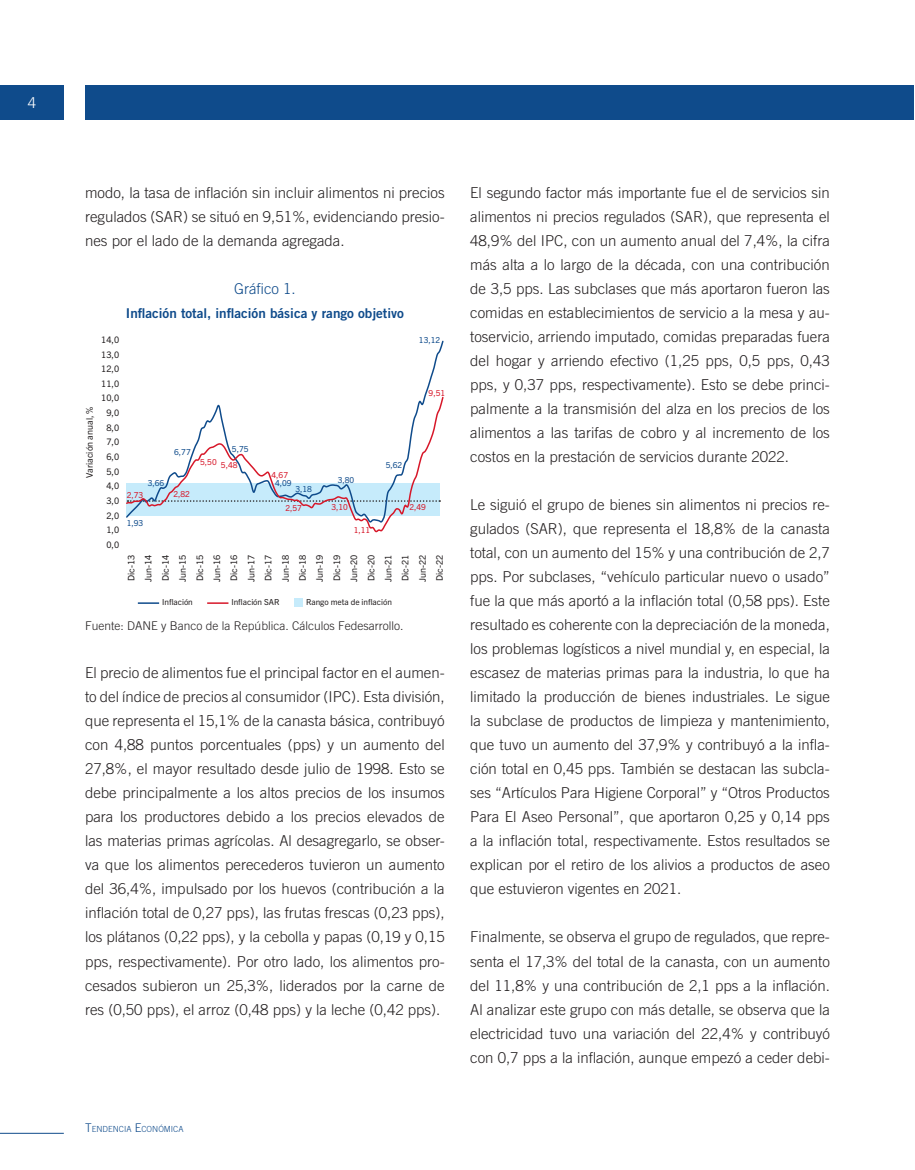
<style>
.page{position:relative;width:915px;height:1170px;background:#fff}
.page>*{position:absolute;margin:0;border:0;box-sizing:border-box;transform-origin:0 0}
._01Body{font:300 15px/24px "Trade Gothic LT Std";color:#231f20;text-align:justify}
._05TGr{font:300 15px "Trade Gothic LT Std";color:#0f4b8b}
.t1{font:300 15px "Trade Gothic LT Std";color:#fff}
._06TGr2{font:13.5px "Trade Gothic LT Std Bd 2";color:#0f4b8b}
._09Fuente{font:300 12px "Trade Gothic LT Std";color:#231f20}
.t2{font:9px/17.1px "Trade Gothic Next LT Pro";color:#231f20;text-align:justify}
.t3{font:300 8.4px "Trade Gothic LT Std";color:#0f4b8b}
.t4{font:8.25px "Trade Gothic Next LT Pro";color:#231f20}
.t5{font:8.25px "Trade Gothic Next LT Pro";color:#d71729}
.t6{font:8.25px "Trade Gothic Next LT Pro";color:#0f4b8b}
.s1{font-size:12px}
</style>
<div class="page">
<hr style="left:0;top:1132px;width:64px;height:1px;background:#0f4b8b">
<div style="left:85px;top:85px;width:828px;height:34px;background:#0f4b8b"></div>
<div style="left:0;top:85px;width:64px;height:34px;background:#0f4b8b"></div>
<div style="left:294px;top:597px;width:9px;height:9px;background:#c6ebfb"></div>
<hr style="left:138px;top:602px;width:21px;height:2px;background:#0f4b8b">
<hr style="left:207px;top:602px;width:21px;height:2px;background:#d71729">
<svg style="left:126px;top:395px;width:318px;height:138px"></svg>
<p class="t1" style="left:28px;top:93px;width:10px">4</p>
<p class="_01Body" style="left:85px;top:180px;width:361px">modo, la tasa de inflación sin incluir alimentos ni precios regulados (SAR) se situó en 9,51%, evidenciando presio&shy;nes por el lado de la demanda agregada.</p>
<p class="_05TGr" style="left:234px;top:280px;width:63px">Gráfico 1.</p>
<p class="_06TGr2" style="left:126px;top:305px;width:279px">Inflación total, inflación básica y rango objetivo</p>
<p class="t2" style="left:101px;top:332px;width:20px;line-height:14.7px;text-align:center">14,0<br>13,0<br>12,0<br>11,0<br>10,0<br>9,0<br>8,0</p>
<p class="t2" style="left:80px;top:477px;width:73px;rotate:-90deg">Variación anual, %</p>
<p class="t2" style="left:106px;top:434px;width:14px;line-height:14.7px">7,0<br>6,0<br>5,0<br>4,0<br>3,0<br>2,0<br>1,0<br>0,0</p>
<p class="t6" style="left:148px;top:477px;width:18px">3,66</p>
<p class="t5" style="left:127px;top:489px;width:18px">2,73</p>
<p class="t6" style="left:127px;top:517px;width:18px">1,93</p>
<p class="t6" style="left:174px;top:446px;width:18px">6,77</p>
<p class="t5" style="left:173px;top:488px;width:18px">2,82</p>
<p class="t6" style="left:232px;top:443px;width:18px">5,75</p>
<p class="t5" style="left:200px;top:455px;width:18px">5,50</p>
<p class="t5" style="left:221px;top:459px;width:18px">5,48</p>
<p class="t6" style="left:419px;top:334px;width:23px">13,12</p>
<p class="t5" style="left:428px;top:387px;width:18px">9,51</p>
<p class="t5" style="left:271px;top:469px;width:18px">4,67</p>
<p class="t5" style="left:285px;top:502px;width:18px">2,57</p>
<p class="t5" style="left:331px;top:501px;width:18px">3,10</p>
<p class="t6" style="left:337px;top:474px;width:18px">3,80</p>
<p class="t6" style="left:275px;top:477px;width:18px">4,09</p>
<p class="t6" style="left:295px;top:483px;width:18px">3,18</p>
<p class="t5" style="left:354px;top:524px;width:18px">1,11</p>
<p class="t6" style="left:385px;top:459px;width:18px">5,62</p>
<p class="t5" style="left:409px;top:501px;width:18px">2,49</p>
<p class="t2" style="left:122px;top:582px;width:29px;rotate:-90deg">Dic-13<br>Jun-14<br>Dic-14<br>Jun-15<br>Dic-15<br>Jun-16<br>Dic-16<br>Jun-17<br>Dic-17<br>Jun-18<br>Dic-18<br>Jun-19<br>Dic-19<br>Jun-20<br>Dic-20<br>Jun-21<br>Dic-21<br>Jun-22<br>Dic-22</p>
<p class="t4" style="left:162px;top:596px;width:32px">Inflación</p>
<p class="t4" style="left:231px;top:596px;width:49px">Inflación SAR</p>
<p class="t4" style="left:306px;top:596px;width:87px">Rango meta de inflación</p>
<p class="_09Fuente" style="left:85px;top:619px;width:320px">Fuente: DANE y Banco de la República. Cálculos Fedesarrollo.</p>
<p class="_01Body" style="left:85px;top:660px;width:361px">El precio de alimentos fue el principal factor en el aumen&shy;to del índice de precios al consumidor (IPC). Esta división, que representa el 15,1% de la canasta básica, contribuyó con 4,88 puntos porcentuales (pps) y un aumento del 27,8%, el mayor resultado desde julio de 1998. Esto se debe principalmente a los altos precios de los insumos para los productores debido a los precios elevados de las materias primas agrícolas. Al desagregarlo, se obser&shy;va que los alimentos perecederos tuvieron un aumento del 36,4%, impulsado por los huevos (contribución a la inflación total de 0,27 pps), las frutas frescas (0,23 pps), los plátanos (0,22 pps), y la cebolla y papas (0,19 y 0,15 pps, respectivamente). Por otro lado, los alimentos pro&shy;cesados subieron un 25,3%, liderados por la carne de res (0,50 pps), el arroz (0,48 pps) y la leche (0,42 pps).</p>
<p class="t3" style="left:85px;top:1123px;width:100px"><span class="s1">T</span>ENDENCIA <span class="s1">E</span>CONÓMICA</p>
<p class="_01Body" style="left:470px;top:180px;width:361px">El segundo factor más importante fue el de servicios sin alimentos ni precios regulados (SAR), que representa el 48,9% del IPC, con un aumento anual del 7,4%, la cifra más alta a lo largo de la década, con una contribución de 3,5 pps. Las subclases que más aportaron fueron las comidas en establecimientos de servicio a la mesa y au&shy;toservicio, arriendo imputado, comidas preparadas fuera del hogar y arriendo efectivo (1,25 pps, 0,5 pps, 0,43 pps, y 0,37 pps, respectivamente). Esto se debe princi&shy;palmente a la transmisión del alza en los precios de los alimentos a las tarifas de cobro y al incremento de los costos en la prestación de servicios durante 2022.</p>
<p class="_01Body" style="left:470px;top:492px;width:361px">Le siguió el grupo de bienes sin alimentos ni precios re&shy;gulados (SAR), que representa el 18,8% de la canasta total, con un aumento del 15% y una contribución de 2,7 pps. Por subclases, “vehículo particular nuevo o usado” fue la que más aportó a la inflación total (0,58 pps). Este resultado es coherente con la depreciación de la moneda, los problemas logísticos a nivel mundial y, en especial, la escasez de materias primas para la industria, lo que ha limitado la producción de bienes industriales. Le sigue la subclase de productos de limpieza y mantenimiento, que tuvo un aumento del 37,9% y contribuyó a la infla&shy;ción total en 0,45 pps. También se destacan las subcla&shy;ses “Artículos Para Higiene Corporal” y “Otros Productos Para El Aseo Personal”, que aportaron 0,25 y 0,14 pps a la inflación total, respectivamente. Estos resultados se explican por el retiro de los alivios a productos de aseo que estuvieron vigentes en 2021.</p>
<p class="_01Body" style="left:470px;top:924px;width:361px">Finalmente, se observa el grupo de regulados, que repre&shy;senta el 17,3% del total de la canasta, con un aumento del 11,8% y una contribución de 2,1 pps a la inflación.<br>Al analizar este grupo con más detalle, se observa que la electricidad tuvo una variación del 22,4% y contribuyó con 0,7 pps a la inflación, aunque empezó a ceder debi-</p>
</div>
